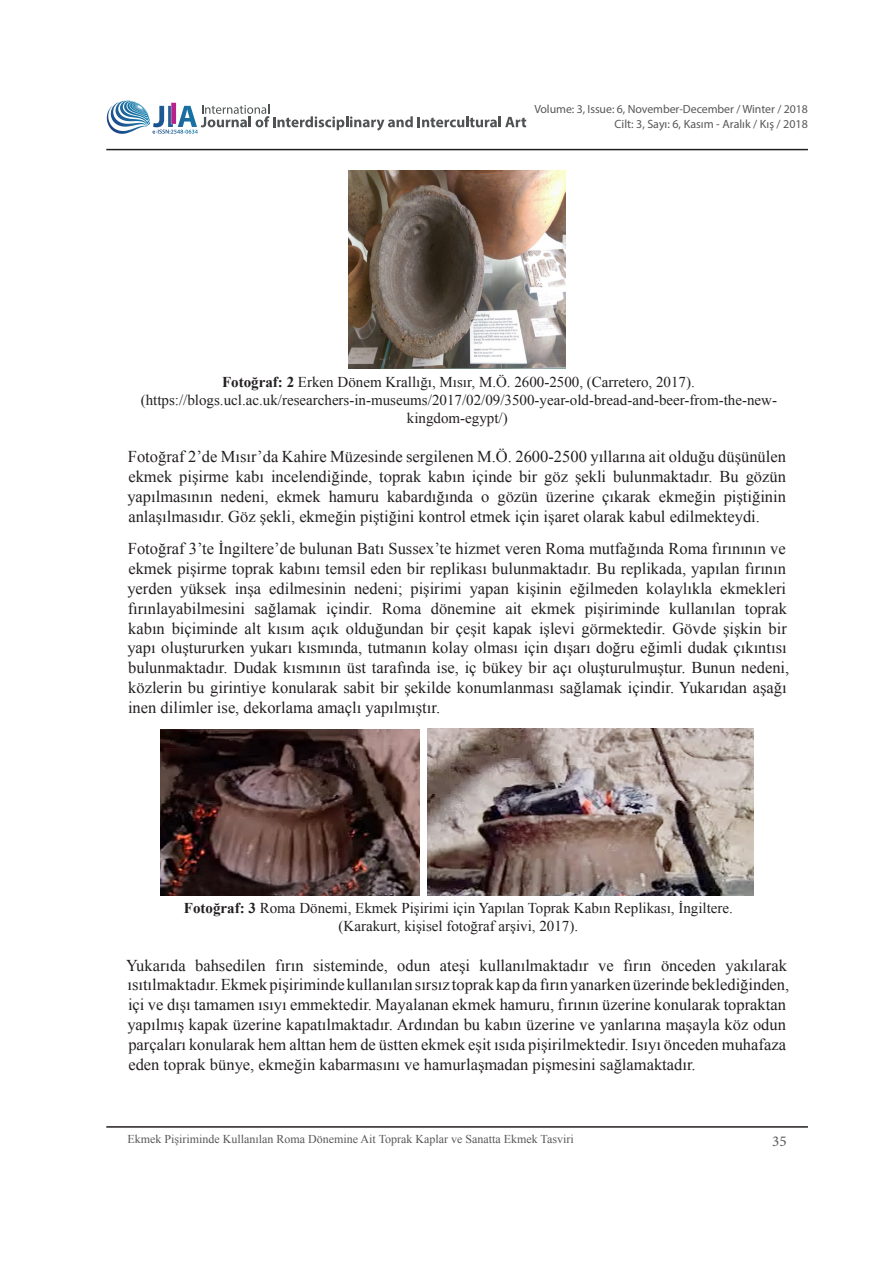
<style>
.page{position:relative;width:893px;height:1263px;background:#fff}
.page>*{position:absolute;margin:0;border:0;box-sizing:border-box;transform-origin:0 0}
.t1{font:16.5px/19.8px "Times New Roman";color:#231f20}
.t2{font:15px/18px "Times New Roman";color:#231f20;text-align:center}
.t3{font:15px "Minion Pro";color:#585858}
.t4{font:12px "Times New Roman";color:#585858}
.t5{font:12px "Myriad Pro";color:#585858}
.t6{font:11.85px "Myriad Pro";letter-spacing:-.005em;color:#585858}
.s1{font-weight:700}
</style>
<div class="page">
<hr style="left:106px;top:1126px;width:702px;height:2px;background:#231f20">
<hr style="left:106px;top:149px;width:702px;height:1px;background:#231f20">
<svg style="left:106px;top:100px;width:420px;height:34px"></svg>
<img style="left:349px;top:170px;width:216px;height:199px">
<img style="left:160px;top:730px;width:259px;height:165px">
<img style="left:427px;top:729px;width:327px;height:166px">
<p class="t6" style="left:534px;top:102px;width:275px">Volume: 3, Issue: 6, November-December / Winter / 2018</p>
<p class="t5" style="left:615px;top:116px;width:195px">Cilt: 3, Sayı: 6, Kasım - Aralık / Kış / 2018</p>
<p class="t2" style="left:222px;top:373px;width:474px"><span class="s1">Fotoğraf: 2</span> Erken Dönem Krallığı, Mısır, M.Ö. 2600-2500, (Carretero, 2017).</p>
<p class="t2" style="left:141px;top:391px;width:638px">(https://blogs.ucl.ac.uk/researchers-in-museums/2017/02/09/3500-year-old-bread-and-beer-from-the-new&shy;kingdom-egypt/)</p>
<p class="t1" style="left:127px;top:447px;width:660px;text-align:justify">Fotoğraf 2’de Mısır’da Kahire Müzesinde sergilenen M.Ö. 2600-2500 yıllarına ait olduğu düşünülen ekmek pişirme kabı incelendiğinde, toprak kabın içinde bir göz şekli bulunmaktadır. Bu gözün yapılmasının nedeni, ekmek hamuru kabardığında o gözün üzerine çıkarak ekmeğin piştiğinin anlaşılmasıdır. Göz şekli, ekmeğin piştiğini kontrol etmek için işaret olarak kabul edilmekteydi.</p>
<p class="t1" style="left:127px;top:539px;width:663px">Fotoğraf 3’te İngiltere’de bulunan Batı Sussex’te hizmet veren Roma mutfağında Roma fırınının ve ekmek pişirme toprak kabını temsil eden bir replikası bulunmaktadır. Bu replikada, yapılan fırının yerden yüksek inşa edilmesinin nedeni; pişirimi yapan kişinin eğilmeden kolaylıkla ekmekleri fırınlayabilmesini sağlamak içindir. Roma dönemine ait ekmek pişiriminde kullanılan toprak kabın biçiminde alt kısım açık olduğundan bir çeşit kapak işlevi görmektedir. Gövde şişkin bir yapı oluştururken yukarı kısmında, tutmanın kolay olması için dışarı doğru eğimli dudak çıkıntısı bulunmaktadır. Dudak kısmının üst tarafında ise, iç bükey bir açı oluşturulmuştur. Bunun nedeni, közlerin bu girintiye konularak sabit bir şekilde konumlanması sağlamak içindir. Yukarıdan aşağı inen dilimler ise, dekorlama amaçlı yapılmıştır.</p>
<p class="t2" style="left:184px;top:899px;width:551px"><span class="s1">Fotoğraf: 3</span> Roma Dönemi, Ekmek Pişirimi için Yapılan Toprak Kabın Replikası, İngiltere.</p>
<p class="t2" style="left:339px;top:917px;width:241px">(Karakurt, kişisel fotoğraf arşivi, 2017).</p>
<p class="t1" style="left:126px;top:955px;width:665px">Yukarıda bahsedilen fırın sisteminde, odun ateşi kullanılmaktadır ve fırın önceden yakılarak ısıtılmaktadır. Ekmek pişiriminde kullanılan sırsız toprak kap da fırın yanarken üzerinde beklediğinden, içi ve dışı tamamen ısıyı emmektedir. Mayalanan ekmek hamuru, fırının üzerine konularak topraktan yapılmış kapak üzerine kapatılmaktadır. Ardından bu kabın üzerine ve yanlarına maşayla köz odun parçaları konularak hem alttan hem de üstten ekmek eşit ısıda pişirilmektedir. Isıyı önceden muhafaza eden toprak bünye, ekmeğin kabarmasını ve hamurlaşmadan pişmesini sağlamaktadır.</p>
<p class="t4" style="left:128px;top:1131px;width:448px">Ekmek Pişiriminde Kullanılan Roma Dönemine Ait Toprak Kaplar ve Sanatta Ekmek Tasviri</p>
<p class="t3" style="left:772px;top:1131px;width:16px">35</p>
</div>
